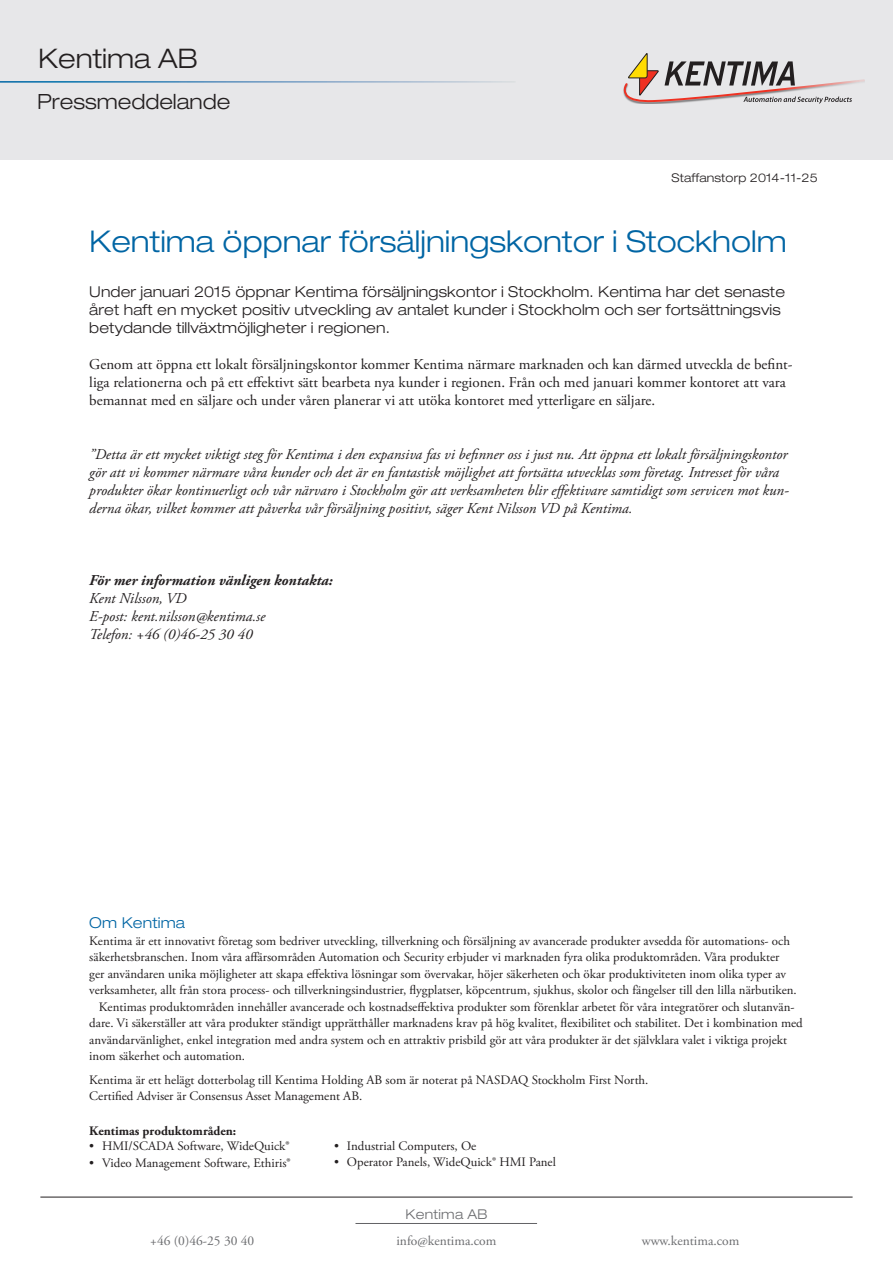
<style>
.page{position:relative;width:893px;height:1263px;background:#fff}
.page>*{position:absolute;margin:0;border:0;box-sizing:border-box;transform-origin:0 0}
.Rubrik{font:300 expanded 30px "Helvetica Neue LT Std";color:#0065a4}
.t1{font:300 expanded 27px "Helvetica Neue LT Std";color:#231f20}
.t2{font:300 expanded 21px "Helvetica Neue LT Std";color:#231f20}
.Brödtext{font:italic 15px/18px "Adobe Garamond Pro";color:#231f20}
.Brödtext-2{font:15px/18px "Adobe Garamond Pro";color:#231f20}
.Ingress{font:300 expanded 15px/18px "Helvetica Neue LT Std";letter-spacing:.01em;color:#231f20}
.Namn__mail__nr_konta{font:italic 15px "Adobe Garamond Pro";color:#231f20}
.För_mer_information{font:italic 700 15px "Adobe Garamond Pro";color:#231f20}
.t3{font:300 expanded 15px "Helvetica Neue LT Std";letter-spacing:.01em;color:#0065a4}
.t4{font:13.5px "Adobe Garamond Pro";color:#6c6d70}
.t5{font:300 expanded 13.5px "Helvetica Neue LT Std";letter-spacing:.02em;color:#6c6d70}
.t6{font:12.9px/16.5px "Adobe Garamond Pro";color:#231f20}
.t7{font:700 12.9px "Adobe Garamond Pro";color:#231f20}
.Ingress-2{font:300 expanded 12px "Helvetica Neue LT Std";letter-spacing:.01em;color:#231f20}
</style>
<div class="page">
<div style="left:0;top:0;width:893px;height:159px;background:#e7e7e9"></div>
<svg style="left:623px;top:53px;width:242px;height:51px"></svg>
<hr style="left:40px;top:1197px;width:813px;height:1px;background:#231f20">
<hr style="left:355px;top:1223px;width:182px;height:1px;background:#636366">
<hr style="left:0;top:81px;width:516px;height:2px;background:#fff">
<h2 class="t1" style="left:38px;top:42px;width:161px">Kentima AB</h2>
<h3 class="t2" style="left:37px;top:89px;width:195px">Pressmeddelande</h3>
<p class="Ingress-2" style="left:672px;top:171px;width:148px">Staffanstorp 2014-11-25</p>
<p class="Rubrik" style="left:89px;top:223px;width:699px">Kentima öppnar försäljningskontor i Stockholm</p>
<p class="Ingress" style="left:89px;top:282px;width:697px">Under januari 2015 öppnar Kentima försäljningskontor i Stockholm. Kentima har det senaste året haft en mycket positiv utveckling av antalet kunder i Stockholm och ser fortsättningsvis betydande tillväxtmöjligheter i regionen.</p>
<p class="Brödtext-2" style="left:89px;top:355px;width:705px">Genom att öppna ett lokalt försäljningskontor kommer Kentima närmare marknaden och kan därmed utveckla de befint&shy;liga relationerna och på ett effektivt sätt bearbeta nya kunder i regionen. Från och med januari kommer kontoret att vara bemannat med en säljare och under våren planerar vi att utöka kontoret med ytterligare en säljare.</p>
<p class="Brödtext" style="left:89px;top:445px;width:701px">”Detta är ett mycket viktigt steg för Kentima i den expansiva fas vi befinner oss i just nu. Att öppna ett lokalt försäljningskontor gör att vi kommer närmare våra kunder och det är en fantastisk möjlighet att fortsätta utvecklas som företag. Intresset för våra produkter ökar kontinuerligt och vår närvaro i Stockholm gör att verksamheten blir effektivare samtidigt som servicen mot kun&shy;derna ökar, vilket kommer att påverka vår försäljning positivt, säger Kent Nilsson VD på Kentima.</p>
<p class="För_mer_information" style="left:89px;top:571px;width:245px">För mer information vänligen kontakta:</p>
<p class="Namn__mail__nr_konta" style="left:89px;top:589px;width:99px">Kent Nilsson, VD</p>
<p class="Namn__mail__nr_konta" style="left:89px;top:607px;width:177px">E-post: kent.nilsson@kentima.se</p>
<p class="Namn__mail__nr_konta" style="left:89px;top:625px;width:165px">Telefon: +46 (0)46-25 30 40</p>
<p class="t3" style="left:89px;top:914px;width:97px">Om Kentima</p>
<p class="t6" style="left:89px;top:933px;width:702px">Kentima är ett innovativt företag som bedriver utveckling, tillverkning och försäljning av avancerade produkter avsedda för automations- och</p>
<p class="t6" style="left:89px;top:949px;width:692px">säkerhetsbranschen. Inom våra affärsområden Automation och Security erbjuder vi marknaden fyra olika produktområden. Våra produkter</p>
<p class="t6" style="left:89px;top:966px;width:698px">ger användaren unika möjligheter att skapa effektiva lösningar som övervakar, höjer säkerheten och ökar produktiviteten inom olika typer av</p>
<p class="t6" style="left:89px;top:982px;width:709px">verksamheter, allt från stora process- och tillverkningsindustrier, flygplatser, köpcentrum, sjukhus, skolor och fängelser till den lilla närbutiken.</p>
<p class="t6" style="left:99px;top:999px;width:697px">Kentimas produktområden innehåller avancerade och kostnadseffektiva produkter som förenklar arbetet för våra integratörer och slutanvän-</p>
<p class="t6" style="left:89px;top:1015px;width:715px">dare. Vi säkerställer att våra produkter ständigt upprätthåller marknadens krav på hög kvalitet, flexibilitet och stabilitet. Det i kombination med</p>
<p class="t6" style="left:89px;top:1032px;width:699px">användarvänlighet, enkel integration med andra system och en attraktiv prisbild gör att våra produkter är det självklara valet i viktiga projekt</p>
<p class="t6" style="left:89px;top:1048px;width:157px">inom säkerhet och automation.</p>
<p class="t6" style="left:89px;top:1072px;width:561px">Kentima är ett helägt dotterbolag till Kentima Holding AB som är noterat på NASDAQ Stockholm First North.<br>Certified Adviser är Consensus Asset Management AB.</p>
<p class="t7" style="left:89px;top:1123px;width:149px">Kentimas produktområden:</p>
<p class="t6" style="left:89px;top:1138px;width:202px">• HMI/SCADA Software, WideQuick®</p>
<p class="t6" style="left:89px;top:1155px;width:203px">• Video Management Software, Ethiris®</p>
<p class="t6" style="left:334px;top:1138px;width:144px">• Industrial Computers, Oe</p>
<p class="t6" style="left:334px;top:1154px;width:223px">• Operator Panels, WideQuick® HMI Panel</p>
<p class="t5" style="left:405px;top:1206px;width:84px">Kentima AB</p>
<p class="t4" style="left:150px;top:1233px;width:106px">+46 (0)46-25 30 40</p>
<p class="t4" style="left:396px;top:1233px;width:101px">info@kentima.com</p>
<p class="t4" style="left:642px;top:1233px;width:99px">www.kentima.com</p>
</div>
